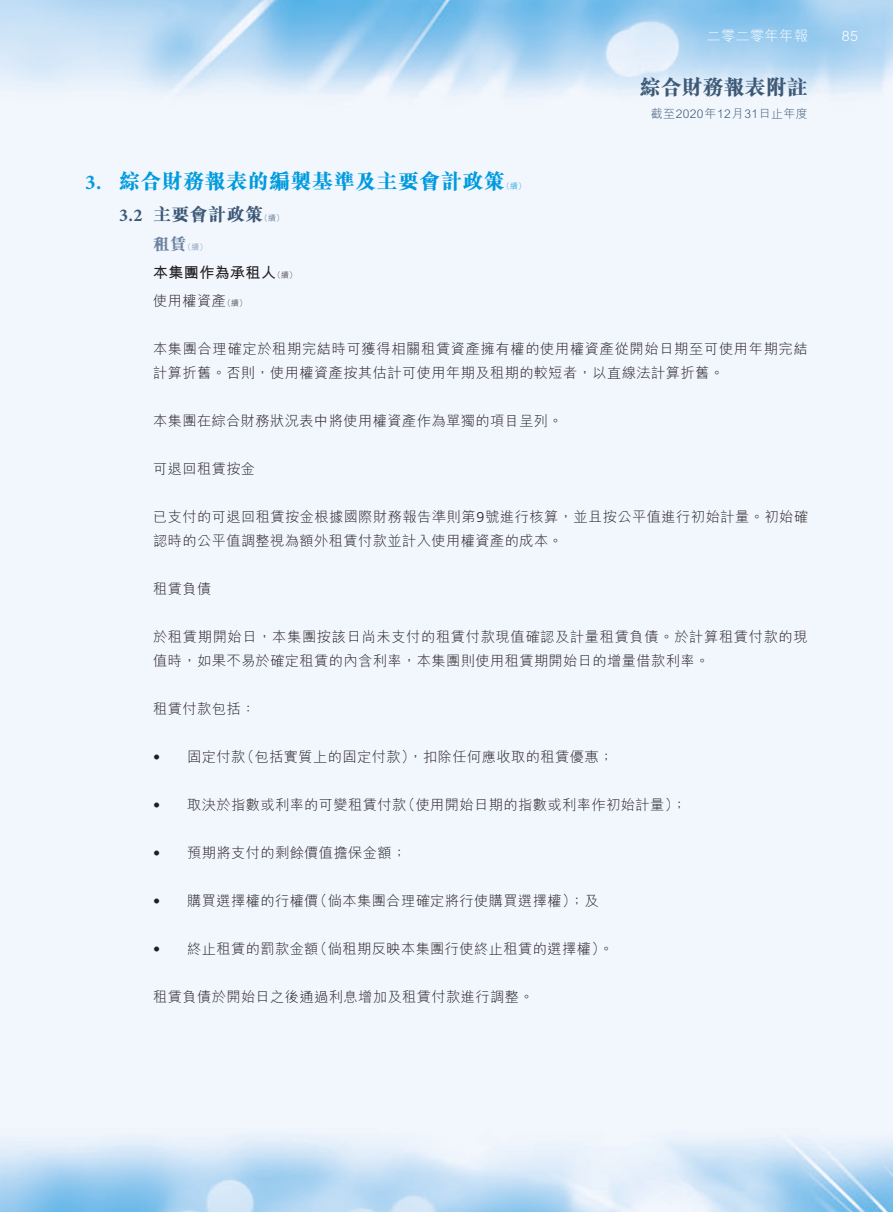
<style>
.page{position:relative;width:893px;height:1212px;background:#fff}
.page>*{position:absolute;margin:0;border:0;box-sizing:border-box;transform-origin:0 0}
.t1{font:800 21px "M Sung HK";letter-spacing:.02em;color:#009bde}
.t2{font:800 21px "M Sung HK";color:#3c5977}
.t3{font:800 18px "M Sung HK";letter-spacing:.02em;color:#3c5977}
.t4{font:700 15px "M Hei HK";letter-spacing:.03em;color:#231f20}
.t5{font:300 14.25px/24px "M Hei HK";letter-spacing:.03em;color:#231f20}
.t6{font:300 14.25px "M Hei HK";letter-spacing:.02em;color:#fff}
.t7{font:300 12px "M Hei HK";letter-spacing:.03em;color:#3c5977}
.t8{font:300 7.8px "M Hei HK";color:#6c83a0}
.t9{font:300 7.8px "M Hei HK";color:#009bde}
.t10{font:300 7.8px "M Hei HK";color:#3c5977}
.s1{font-family:"Minion Pro";font-weight:700}
.s2{font-family:"M Sung HK";font-weight:800;font-size:16.5px}
.s3{font-weight:300;font-size:7.8px}
.s4{font-size:7.8px}
.s5{font-family:"Frutiger LT Std"}
</style>
<div class="page">
<img style="left:0;top:0;width:893px;height:1212px">
<p class="t6" style="left:706px;top:28px;width:103px">二零二零年年報</p>
<p class="t6" style="left:842px;top:28px;width:18px">85</p>
<h1 class="t2" style="left:640px;top:73px;width:169px">綜合財務報表附註</h1>
<p class="t7" style="left:651px;top:107px;width:159px">截至2020年12月31日止年度</p>
<h1 class="t1" style="left:85px;top:166px;width:421px"><span class="s1">3.</span> 綜合財務報表的編製基準及主要會計政策</h1>
<p class="t9" style="left:502px;top:182px;width:25px">（續）</p>
<p class="t3" style="left:119px;top:202px;width:145px"><span class="s1">3.2</span> 主要會計政策</p>
<p class="t10" style="left:260px;top:214px;width:25px">（續）</p>
<p class="t8" style="left:153px;top:243px;width:56px"><span class="s2">租賃</span>（續）</p>
<p class="t4" style="left:153px;top:261px;width:145px">本集團作為承租人<span class="s3">（續）</span></p>
<p class="t5" style="left:153px;top:289px;width:95px">使用權資產<span class="s4">（續）</span></p>
<p class="t5" style="left:153px;top:337px;width:656px">本集團合理確定於租期完結時可獲得相關租賃資產擁有權的使用權資產從開始日期至可使用年期完結計算折舊。否則，使用權資產按其估計可使用年期及租期的較短者，以直線法計算折舊。</p>
<p class="t5" style="left:153px;top:409px;width:411px">本集團在綜合財務狀況表中將使用權資產作為單獨的項目呈列。</p>
<p class="t5" style="left:153px;top:457px;width:104px">可退回租賃按金</p>
<p class="t5" style="left:153px;top:505px;width:656px">已支付的可退回租賃按金根據國際財務報告準則第<span class="s5">9</span>號進行核算，並且按公平值進行初始計量。初始確認時的公平值調整視為額外租賃付款並計入使用權資產的成本。</p>
<p class="t5" style="left:153px;top:577px;width:60px">租賃負債</p>
<p class="t5" style="left:153px;top:625px;width:656px">於租賃期開始日，本集團按該日尚未支付的租賃付款現值確認及計量租賃負債。於計算租賃付款的現值時，如果不易於確定租賃的內含利率，本集團則使用租賃期開始日的增量借款利率。</p>
<p class="t5" style="left:153px;top:697px;width:104px">租賃付款包括：</p>
<p class="t5" style="left:153px;top:745px;width:462px"><span class="s5">•</span> 固定付款（包括實質上的固定付款），扣除任何應收取的租賃優惠；</p>
<p class="t5" style="left:153px;top:793px;width:535px"><span class="s5">•</span> 取決於指數或利率的可變租賃付款（使用開始日期的指數或利率作初始計量）；</p>
<p class="t5" style="left:153px;top:841px;width:255px"><span class="s5">•</span> 預期將支付的剩餘價值擔保金額；</p>
<p class="t5" style="left:153px;top:889px;width:447px"><span class="s5">•</span> 購買選擇權的行權價（倘本集團合理確定將行使購買選擇權）；及</p>
<p class="t5" style="left:153px;top:937px;width:462px"><span class="s5">•</span> 終止租賃的罰款金額（倘租期反映本集團行使終止租賃的選擇權）。</p>
<p class="t5" style="left:153px;top:985px;width:382px">租賃負債於開始日之後通過利息增加及租賃付款進行調整。</p>
</div>
